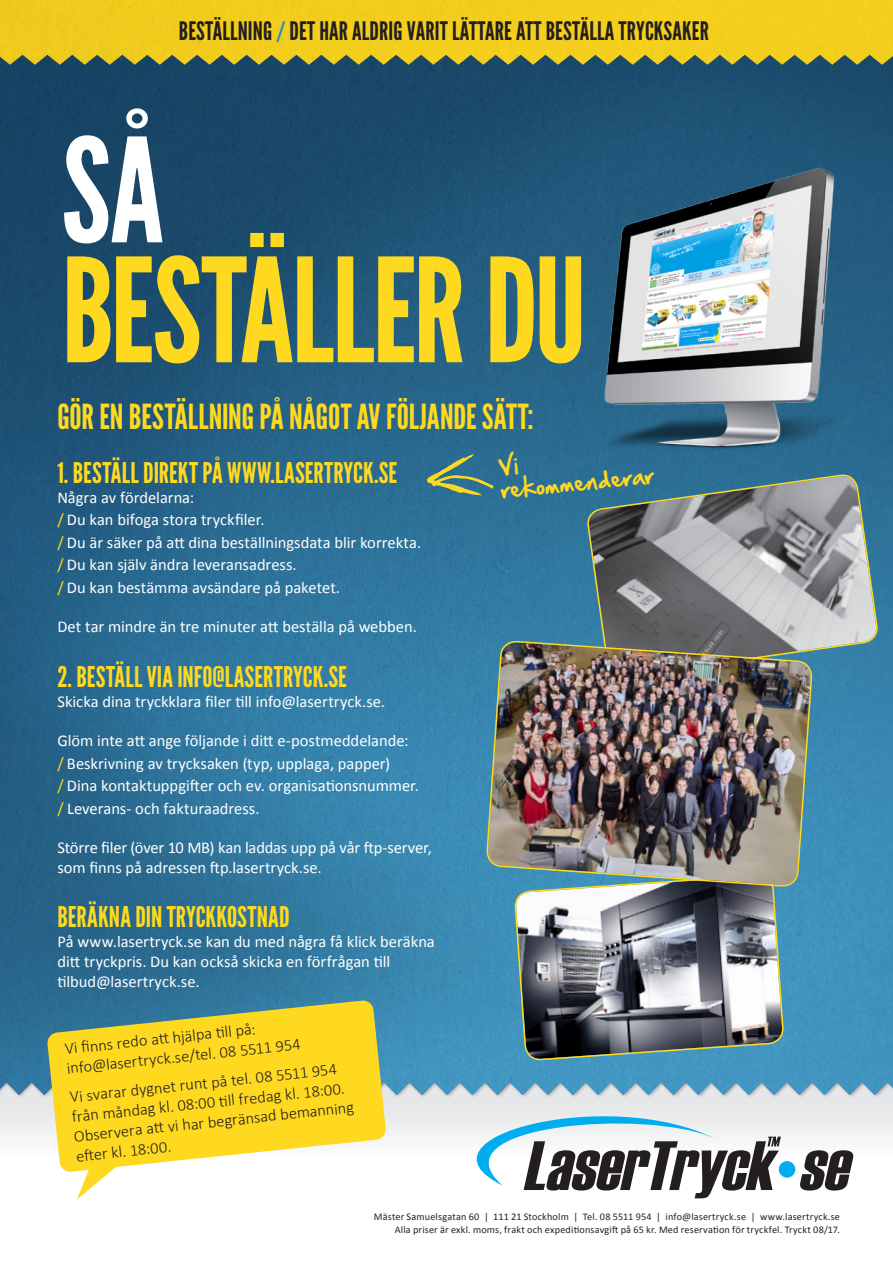
<style>
.page{position:relative;width:893px;height:1263px;background:#fff}
.page>*{position:absolute;margin:0;border:0;box-sizing:border-box;transform-origin:0 0}
.t1{font:144px "League Gothic";letter-spacing:-.015em;color:#ffd91f}
.t2{font:144px "League Gothic";color:#fff}
.t3{font:34.5px "League Gothic";color:#ffd91f}
.t4{font:28.5px "League Gothic";letter-spacing:.005em;color:#ffd91f}
.t5{font:25.5px "League Gothic";letter-spacing:.005em;color:#231f20}
.t6{font:20.7px/23.2px "Hand Of Sean";color:#ffd91f}
.t7{font:16.5px/22.5px "Calibri";letter-spacing:-.005em;color:#fff}
.t8{font:300 16.5px/19.8px "Calibri";color:#231f20}
.t9{font:10.2px/12.5px "Calibri";letter-spacing:.02em;color:#231f20;text-align:right}
.s1{color:#2389bc}
.s2{color:#ffd91f}
</style>
<div class="page">
<img style="left:0;top:65px;width:893px;height:1015px">
<div style="left:0;top:1080px;width:893px;height:101px;background:#231f20;opacity:.42"></div>
<div style="left:0;top:1178px;width:893px;height:85px;background:#fff"></div>
<img style="left:593px;top:153px;width:282px;height:320px">
<svg style="left:426px;top:452px;width:69px;height:44px;background:#53817d"></svg>
<svg style="left:47px;top:1000px;width:339px;height:200px;fill:#ffd91f"></svg>
<svg style="left:799px;top:1150px;width:55px;height:40px"></svg>
<svg style="left:466px;top:1115px;width:315px;height:83px"></svg>
<div style="left:779px;top:1161px;width:16px;height:16px;background:#00aeef;border-radius:50%"></div>
<img style="left:0;top:0;width:893px;height:65px">
<svg style="left:586px;top:473px;width:293px;height:205px;background:#7e8c93"></svg>
<svg style="left:514px;top:887px;width:270px;height:173px"></svg>
<img style="left:486px;top:640px;width:327px;height:247px">
<h3 class="t5" style="left:179px;top:16px;width:532px">BESTÄLLNING <span class="s1">/</span> DET HAR ALDRIG VARIT LÄTTARE ATT BESTÄLLA TRYCKSAKER</h3>
<h1 class="t2" style="left:62px;top:105px;width:104px">SÅ</h1>
<h1 class="t1" style="left:62px;top:225px;width:527px">BESTÄLLER DU</h1>
<h2 class="t3" style="left:57px;top:396px;width:478px">GÖR EN BESTÄLLNING PÅ NÅGOT AV FÖLJANDE SÄTT:</h2>
<h3 class="t4" style="left:57px;top:456px;width:341px">1. BESTÄLL DIREKT PÅ WWW.LASERTRYCK.SE</h3>
<p class="t7" style="left:57px;top:486px;width:365px">Några av fördelarna:<br><span class="s2">/</span> Du kan bifoga stora tryckfiler.<br><span class="s2">/</span> Du är säker på att dina beställningsdata blir korrekta. <span class="s2">/</span> Du kan själv ändra leveransadress.<br><span class="s2">/</span> Du kan bestämma avsändare på paketet.</p>
<p class="t7" style="left:57px;top:616px;width:361px">Det tar mindre än tre minuter att beställa på webben.</p>
<h3 class="t4" style="left:57px;top:660px;width:291px">2. BESTÄLL VIA INFO@LASERTRYCK.SE</h3>
<p class="t7" style="left:57px;top:690px;width:329px">Skicka dina tryckklara filer till info@lasertryck.se.</p>
<p class="t7" style="left:57px;top:729px;width:363px">Glöm inte att ange följande i ditt e-postmeddelande: <span class="s2">/</span> Beskrivning av trycksaken (typ, upplaga, papper)<br><span class="s2">/</span> Dina kontaktuppgifter och ev. organisationsnummer. <span class="s2">/</span> Leverans- och fakturaadress.</p>
<p class="t7" style="left:57px;top:838px;width:376px;line-height:19.8px">Större filer (över 10 MB) kan laddas upp på vår ftp-server, som finns på adressen ftp.lasertryck.se.</p>
<h3 class="t4" style="left:57px;top:900px;width:234px">BERÄKNA DIN TRYCKKOSTNAD</h3>
<p class="t7" style="left:57px;top:932px;width:379px;line-height:19.8px">På www.lasertryck.se kan du med några få klick beräkna ditt tryckpris. Du kan också skicka en förfrågan till tilbud@lasertryck.se.</p>
<p class="t8" style="left:64px;top:1039px;width:237px;rotate:-6deg">Vi fi nns redo att hjälpa ti ll på: info@lasertryck.se/tel. 08 5511 954</p>
<p class="t8" style="left:69px;top:1087px;width:283px;rotate:-6deg">Vi svarar dygnet runt på tel. 08 5511 954 från måndag kl. 08:00 ti ll fredag kl. 18:00.<br>Observera att vi har begränsad bemanning eft er kl. 18:00.</p>
<p class="t6" style="left:497px;top:455px;width:155px;rotate:-6deg">Vi rekommenderar</p>
<p class="t9" style="left:374px;top:1211px;width:468px">Mäster Samuelsgatan 60 | 111 21 Stockholm | Tel. 08 5511 954 | info@lasertryck.se | www.lasertryck.se<br>Alla priser är exkl. moms, frakt och expeditionsavgift på 65 kr. Med reservation för tryckfel. Tryckt 08/17.</p>
</div>
